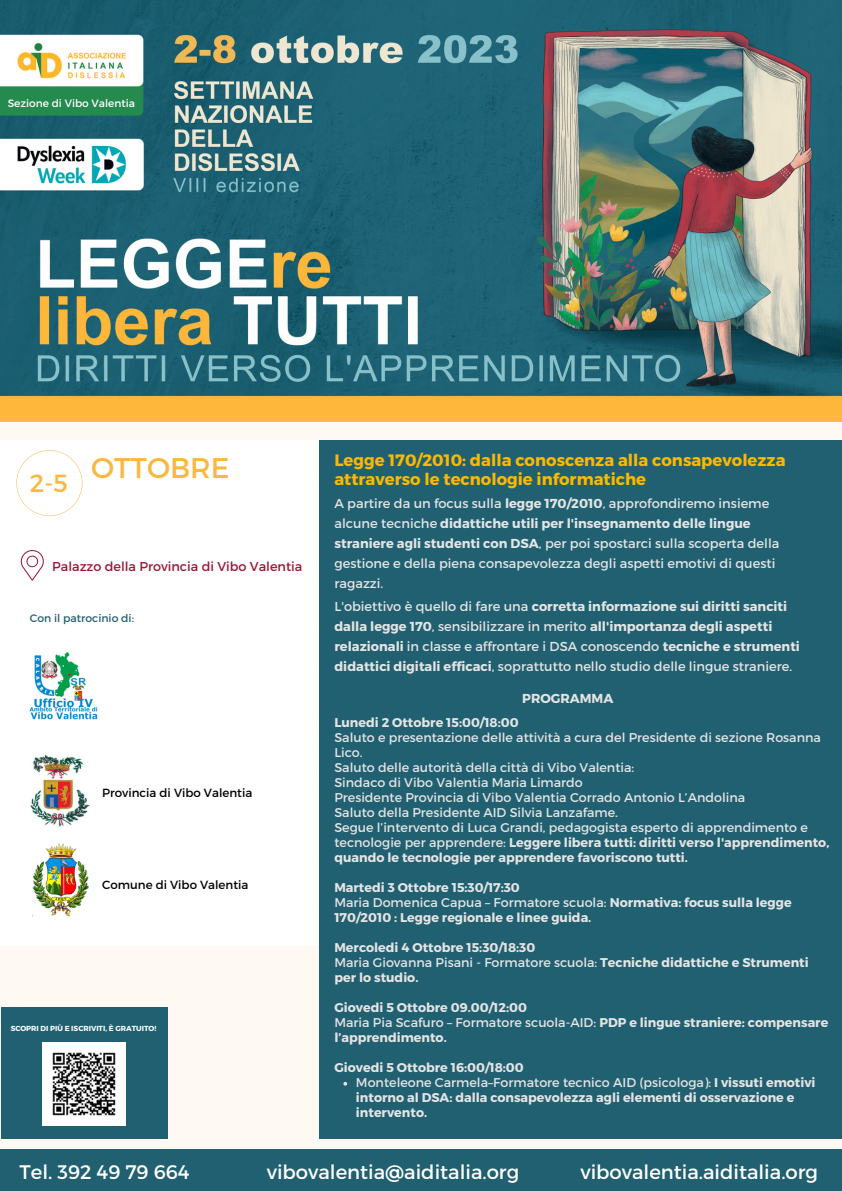
<style>
.page{position:relative;width:842px;height:1191px;background:#fff}
.page>*{position:absolute;margin:0;border:0;box-sizing:border-box;transform-origin:0 0}
.t1{font:28.5px "Montserrat";color:#fab841}
.t2{font:24.8px "Montserrat";color:#fab841}
.t3{font:19.6px "Montserrat";color:#fff}
.t4{font:700 16.5px/19.5px "Montserrat";color:#fcb900}
.t5{font:700 13px/20.1px "Montserrat";color:#e4e4e4}
.t6{font:13px/20.1px "Montserrat";color:#e4e4e4}
.t7{font:12.8px "Montserrat";color:#9b1639}
.t8{font:700 12.7px/15px "Montserrat";color:#e4e4e4}
.t9{font:12.7px/15px "Montserrat";color:#e4e4e4}
.t10{font:11.8px "Montserrat";color:#000}
.t11{font:10.8px "Montserrat";color:#235f6f}
.t12{font:10.6px "Montserrat";color:#fff}
.t13{font:700 7.3px "Montserrat";color:#fff}
.s1{font-weight:700}
.s2{font-weight:400}
</style>
<div class="page">
<div style="left:0;top:0;width:842px;height:1190px;background:#fefaf3"></div>
<div style="left:0;top:440px;width:319px;height:506px;background:#fff"></div>
<svg style="left:16px;top:450px;width:66px;height:66px"></svg>
<div style="left:319px;top:440px;width:522px;height:698px;background:#206071"></div>
<div style="left:0;top:1149px;width:842px;height:41px;background:#206071"></div>
<img style="left:0;top:0;width:842px;height:421px">
<div style="left:1px;top:1006px;width:167px;height:132px;background:#206071"></div>
<svg style="left:21px;top:550px;width:23px;height:30px"></svg>
<img style="left:42px;top:1042px;width:84px;height:83px">
<img style="left:30px;top:754px;width:60px;height:73px">
<img style="left:32px;top:843px;width:57px;height:73px">
<img style="left:30px;top:652px;width:68px;height:68px">
<svg style="left:343px;top:1081px;width:4px;height:4px"></svg>
<p class="t12" style="left:8px;top:96px;width:129px">Sezione di Vibo Valentia</p>
<p class="t2" style="left:30px;top:467px;width:39px">2-5</p>
<p class="t1" style="left:91px;top:449px;width:140px">OTTOBRE</p>
<p class="t7" style="left:52px;top:557px;width:252px">Palazzo della Provincia di Vibo Valentia</p>
<p class="t11" style="left:30px;top:611px;width:106px">Con il patrocinio di:</p>
<p class="t10" style="left:102px;top:785px;width:152px">Provincia di Vibo Valentia</p>
<p class="t10" style="left:102px;top:877px;width:148px">Comune di Vibo Valentia</p>
<p class="t13" style="left:11px;top:1023px;width:147px">SCOPRI DI PIÙ E ISCRIVITI, È GRATUITO!</p>
<p class="t4" style="left:334px;top:449px;width:453px">Legge 170/2010: dalla conoscenza alla consapevolezza attraverso le tecnologie informatiche</p>
<p class="t6" style="left:334px;top:492px;width:446px">A partire da un focus sulla <span class="s1">legge 170/2010</span>, approfondiremo insieme alcune tecniche <span class="s1">didattiche utili per l'insegnamento delle lingue straniere agli studenti con DSA</span>, per poi spostarci sulla scoperta della gestione e della piena consapevolezza degli aspetti emotivi di questi ragazzi.</p>
<p class="t5" style="left:334px;top:596px;width:467px"><span class="s2">L'obiettivo è quello di fare una</span> corretta informazione sui diritti sanciti dalla legge 170<span class="s2">, sensibilizzare in merito</span> all'importanza degli aspetti relazionali <span class="s2">in classe e affrontare i DSA conoscendo</span> tecniche e strumenti didattici digitali efficaci<span class="s2">, soprattutto nello studio delle lingue straniere.</span></p>
<p class="t5" style="left:522px;top:687px;width:93px">PROGRAMMA</p>
<p class="t8" style="left:334px;top:714px;width:186px">Lunedi 2 Ottobre 15:00/18:00</p>
<p class="t9" style="left:334px;top:729px;width:488px">Saluto e presentazione delle attività a cura del Presidente di sezione Rosanna<br>Lico.</p>
<p class="t9" style="left:334px;top:759px;width:301px">Saluto delle autorità della città di Vibo Valentia:</p>
<p class="t9" style="left:334px;top:774px;width:250px">Sindaco di Vibo Valentia Maria Limardo</p>
<p class="t9" style="left:334px;top:789px;width:412px">Presidente Provincia di Vibo Valentia Corrado Antonio L’Andolina</p>
<p class="t9" style="left:334px;top:804px;width:285px">Saluto della Presidente AID Silvia Lanzafame.</p>
<p class="t8" style="left:334px;top:819px;width:496px"><span class="s2">Segue l’intervento di Luca Grandi, pedagogista esperto di apprendimento e tecnologie per apprendere:</span> Leggere libera tutti: diritti verso l'apprendimento, quando le tecnologie per apprendere favoriscono tutti.</p>
<p class="t8" style="left:334px;top:879px;width:187px">Martedi 3 Ottobre 15:30/17:30</p>
<p class="t8" style="left:334px;top:894px;width:459px"><span class="s2">Maria Domenica Capua – Formatore scuola:</span> Normativa: focus sulla legge<br>170/2010 : Legge regionale e linee guida.</p>
<p class="t8" style="left:334px;top:939px;width:202px">Mercoledi 4 Ottobre 15:30/18:30</p>
<p class="t8" style="left:334px;top:954px;width:476px"><span class="s2">Maria Giovanna Pisani - Formatore scuola:</span> Tecniche didattiche e Strumenti per lo studio.</p>
<p class="t8" style="left:334px;top:999px;width:194px">Giovedi 5 Ottobre 09.00/12:00</p>
<p class="t8" style="left:334px;top:1014px;width:495px"><span class="s2">Maria Pia Scafuro – Formatore scuola-AID:</span> PDP e lingue straniere: compensare l’apprendimento.</p>
<p class="t8" style="left:334px;top:1059px;width:191px">Giovedi 5 Ottobre 16:00/18:00</p>
<p class="t8" style="left:356px;top:1074px;width:461px"><span class="s2">Monteleone Carmela–Formatore tecnico AID (psicologa):</span> I vissuti emotivi intorno al DSA: dalla consapevolezza agli elementi di osservazione e intervento.</p>
<p class="t3" style="left:20px;top:1159px;width:171px">Tel. 392 49 79 664</p>
<p class="t3" style="left:267px;top:1159px;width:254px">vibovalentia@aiditalia.org</p>
<p class="t3" style="left:580px;top:1159px;width:239px">vibovalentia.aiditalia.org</p>
</div>
